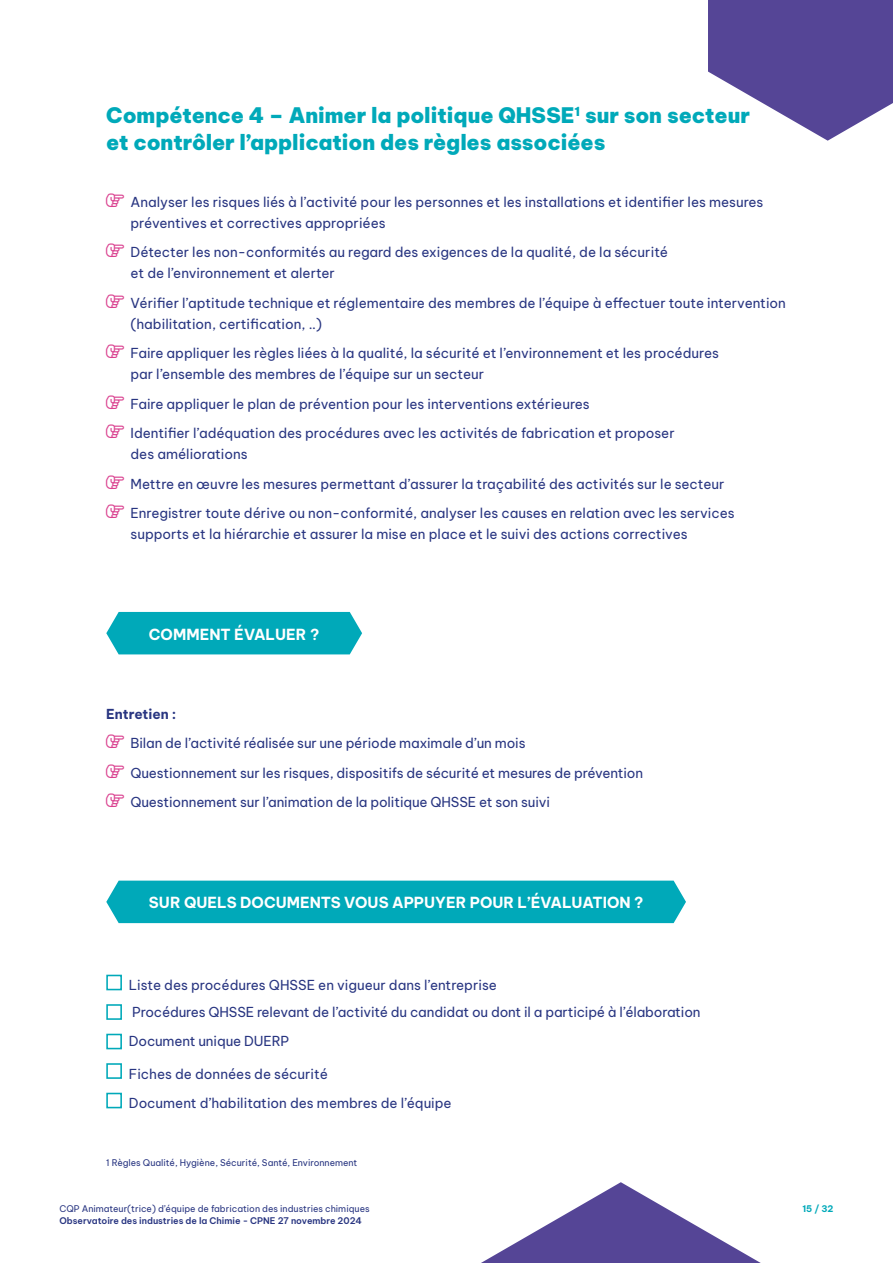
<style>
.page{position:relative;width:893px;height:1263px;background:#fff}
.page>*{position:absolute;margin:0;border:0;box-sizing:border-box;transform-origin:0 0}
.t1{font:900 21px/27px "Be Vietnam Pro";color:#00a9b9}
.t2{font:700 15px "Be Vietnam Pro";color:#fff}
.t3{font:13.5px/21px "Be Vietnam Pro";color:#283581}
.t4{font:700 13.5px "Be Vietnam Pro";letter-spacing:-.005em;color:#283581}
.t5{font:9px "Be Vietnam Pro";color:#283581}
.t6{font:600 9px "Be Vietnam Pro";color:#283581}
.t7{font:700 9px "Be Vietnam Pro";color:#00a9b9}
.s1{color:#da4290}
</style>
<div class="page">
<svg style="left:481px;top:1182px;width:280px;height:81px"></svg>
<div style="left:106px;top:612px;width:256px;height:42px;background:#00a9b9"></div>
<svg style="left:708px;top:0;width:185px;height:141px"></svg>
<div style="left:106px;top:881px;width:580px;height:42px;background:#00a9b9"></div>
<div style="left:106px;top:975px;width:16px;height:15px;border:2px solid #00a9b9"></div>
<div style="left:106px;top:1004px;width:16px;height:16px;border:2px solid #00a9b9"></div>
<div style="left:106px;top:1034px;width:16px;height:15px;border:2px solid #00a9b9"></div>
<div style="left:106px;top:1063px;width:16px;height:16px;border:2px solid #00a9b9"></div>
<div style="left:106px;top:1093px;width:16px;height:15px;border:2px solid #00a9b9"></div>
<div style="left:60px;top:1203px;width:457px;height:21px;background:#fff"></div>
<h1 class="t1" style="left:106px;top:99px;width:645px">Compétence 4 – Animer la politique QHSSE<sup>1</sup> sur son secteur et contrôler l’application des règles associées</h1>
<p class="t3" style="left:131px;top:190px;width:634px;text-indent:-24px"><span class="s1">■□■▼▼</span> Analyser les risques liés à l’activité pour les personnes et les installations et identifier les mesures préventives et correctives appropriées</p>
<p class="t3" style="left:131px;top:240px;width:539px;text-indent:-24px"><span class="s1">■□■▼▼</span> Détecter les non-conformités au regard des exigences de la qualité, de la sécurité et de l’environnement et alerter</p>
<p class="t3" style="left:131px;top:291px;width:657px;text-indent:-24px"><span class="s1">■□■▼▼</span> Vérifier l’aptitude technique et réglementaire des membres de l’équipe à effectuer toute intervention (habilitation, certification, ..)</p>
<p class="t3" style="left:131px;top:341px;width:590px;text-indent:-24px"><span class="s1">■□■▼▼</span> Faire appliquer les règles liées à la qualité, la sécurité et l’environnement et les procédures par l’ensemble des membres de l’équipe sur un secteur</p>
<p class="t3" style="left:106px;top:392px;width:485px"><span class="s1">■□■▼▼</span> Faire appliquer le plan de prévention pour les interventions extérieures</p>
<p class="t3" style="left:131px;top:421px;width:546px;text-indent:-24px"><span class="s1">■□■▼▼</span> Identifier l’adéquation des procédures avec les activités de fabrication et proposer des améliorations</p>
<p class="t3" style="left:106px;top:472px;width:620px"><span class="s1">■□■▼▼</span> Mettre en œuvre les mesures permettant d’assurer la traçabilité des activités sur le secteur</p>
<p class="t3" style="left:131px;top:501px;width:606px;text-indent:-24px"><span class="s1">■□■▼▼</span> Enregistrer toute dérive ou non-conformité, analyser les causes en relation avec les services supports et la hiérarchie et assurer la mise en place et le suivi des actions correctives</p>
<p class="t2" style="left:149px;top:621px;width:172px">COMMENT ÉVALUER ?</p>
<p class="t4" style="left:106px;top:702px;width:72px">Entretien :</p>
<p class="t3" style="left:106px;top:732px;width:421px"><span class="s1">■□■▼▼</span> Bilan de l’activité réalisée sur une période maximale d’un mois</p>
<p class="t3" style="left:106px;top:761px;width:538px"><span class="s1">■□■▼▼</span> Questionnement sur les risques, dispositifs de sécurité et mesures de prévention</p>
<p class="t3" style="left:106px;top:791px;width:445px"><span class="s1">■□■▼▼</span> Questionnement sur l’animation de la politique QHSSE et son suivi</p>
<p class="t2" style="left:149px;top:890px;width:496px">SUR QUELS DOCUMENTS VOUS APPUYER POUR L’ÉVALUATION ?</p>
<p class="t3" style="left:129px;top:971px;width:573px;line-height:26.5px">Liste des procédures QHSSE en vigueur dans l’entreprise<br>Procédures QHSSE relevant de l’activité du candidat ou dont il a participé à l’élaboration</p>
<p class="t3" style="left:129px;top:1029px;width:162px">Document unique DUERP</p>
<p class="t3" style="left:129px;top:1058px;width:324px;line-height:29.5px">Fiches de données de sécurité<br>Document d’habilitation des membres de l’équipe</p>
<p class="t5" style="left:106px;top:1155px;width:253px">1 Règles Qualité, Hygiène, Sécurité, Santé, Environnement</p>
<p class="t5" style="left:60px;top:1202px;width:312px">CQP Animateur(trice) d’équipe de fabrication des industries chimiques</p>
<p class="t7" style="left:802px;top:1201px;width:33px">15 / 32</p>
<p class="t6" style="left:60px;top:1213px;width:304px">Observatoire des industries de la Chimie - CPNE 27 novembre 2024</p>
</div>
